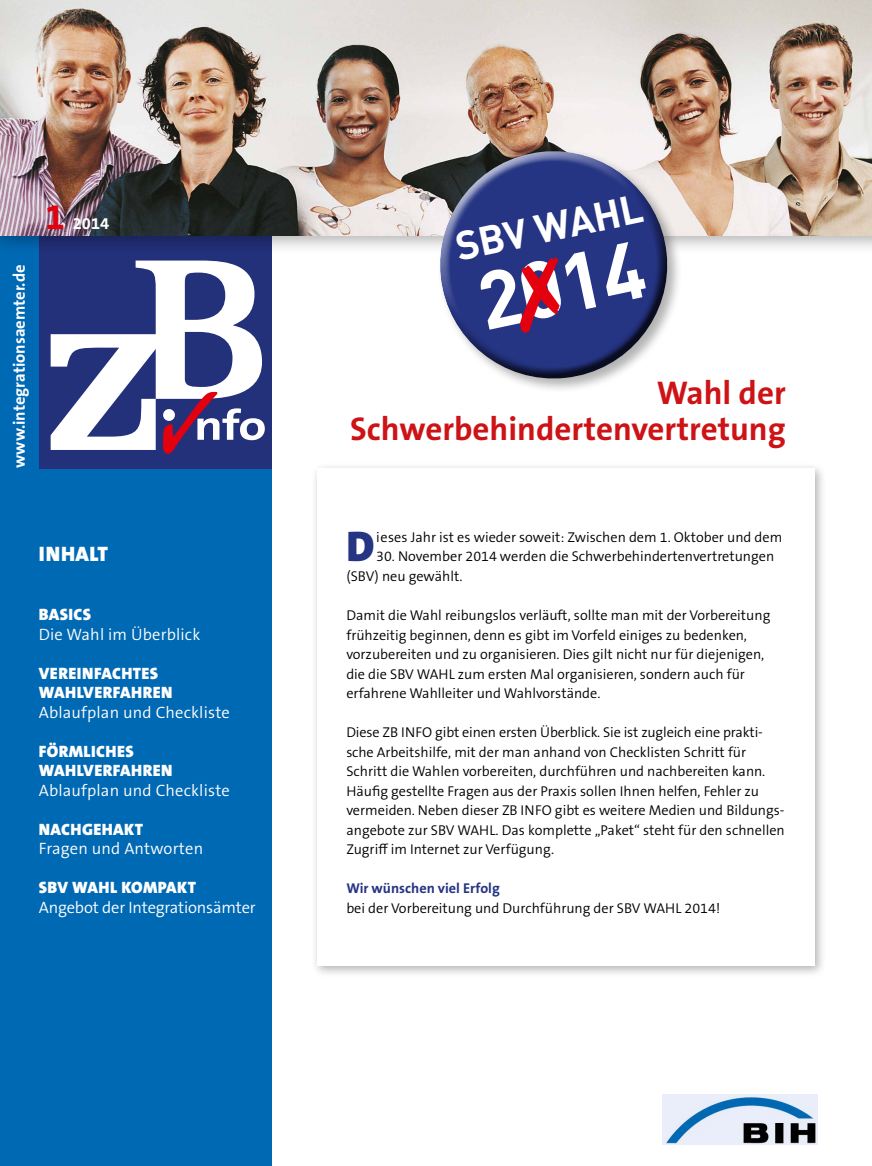
<style>
.page{position:relative;width:872px;height:1166px;background:#fff}
.page>*{position:absolute;margin:0;border:0;box-sizing:border-box;transform-origin:0 0}
.t1{font:700 79.8px "DIN";color:#fff}
.t2{font:900 43.2px "The Sans B W9";color:#253483}
.t3{font:700 42.45px "The Sans B W7";color:#fff;scale:1.2 1}
.t4{font:700 39.9px "DIN";color:#fff}
.t5{font:700 33px/36px "The Sans B W7";color:#cd1316;text-align:right}
.t6{font:900 21px "The Sans B W9";letter-spacing:.025em;color:#fff}
.t7{font:900 16.5px/19.5px "The Sans B W9";letter-spacing:.025em;color:#fff}
.t8{font:300 16.5px/19.5px "The Sans B W4";letter-spacing:-.005em;color:#fff}
.t9{font:700 16.5px "The Sans B W7";color:#fff}
.t10{font:300 14.25px/19.5px "The Sans B W4";color:#000}
.s1{font-size:36px;color:#e3000f}
.s2{font-family:"The Sans B W9";font-weight:900}
.s3{font-family:"The Sans B W4";font-weight:300}
.s4{font-family:"The Sans B W7";font-weight:700;color:#253483}
</style>
<div class="page">
<img style="left:663px;top:1094px;width:154px;height:50px">
<div style="left:310px;top:461px;width:516px;height:516px;background:#000;opacity:.3"></div>
<div style="left:316px;top:468px;width:498px;height:497px;background:#fff"></div>
<div style="left:0;top:189px;width:271px;height:976px;background:#0069b4"></div>
<div style="left:39px;top:236px;width:232px;height:232px;background:#23307a"></div>
<svg style="left:51px;top:260px;width:211px;height:194px"></svg>
<div style="left:163px;top:409px;width:12px;height:12px;background:#fff;border-radius:50%"></div>
<div style="left:0;top:0;width:872px;height:254px;background:#000;opacity:.3"></div>
<img style="left:0;top:0;width:872px;height:236px">
<div style="left:437px;top:148px;width:245px;height:245px;background:#000;opacity:.3"></div>
<svg style="left:426px;top:138px;width:238px;height:116px"></svg>
<svg style="left:436px;top:175px;width:243px;height:216px;fill:#253483"></svg>
<div style="left:507px;top:256px;width:64px;height:77px;background:#253483"></div>
<p class="t9" style="left:9px;top:468px;width:205px;rotate:-90deg">www.integrationsaemter.de</p>
<p class="t9" style="left:45px;top:213px;width:65px"><span class="s1">1</span> 2014</p>
<p class="t3" style="left:194px;top:398px;width:62px">nfo</p>
<h2 class="t6" style="left:39px;top:540px;width:71px">INHALT</h2>
<p class="t8" style="left:39px;top:604px;width:163px"><span class="s2">BASICS<br></span>Die Wahl im Überblick</p>
<p class="t7" style="left:39px;top:663px;width:193px">VEREINFACHTES<br>WAHLVERFAHREN<br><span class="s3">Ablaufplan und Checkliste</span></p>
<p class="t7" style="left:39px;top:741px;width:193px">FÖRMLICHES<br>WAHLVERFAHREN<br><span class="s3">Ablaufplan und Checkliste</span></p>
<p class="t8" style="left:39px;top:819px;width:166px"><span class="s2">NACHGEHAKT<br></span>Fragen und Antworten</p>
<p class="t8" style="left:39px;top:877px;width:218px"><span class="s2">SBV WAHL KOMPAKT<br></span>Angebot der Integrationsämter</p>
<h3 class="t4" style="left:450px;top:221px;width:192px;rotate:-12deg">SBV WAHL</h3>
<h1 class="t1" style="left:468px;top:251px;width:170px;rotate:-12deg">2014</h1>
<h1 class="t5" style="left:350px;top:374px;width:437px">Wahl der<br>Schwerbehindertenvertretung</h1>
<p class="t2" style="left:346px;top:519px;width:30px">D</p>
<p class="t10" style="left:376px;top:527px;width:407px">ieses Jahr ist es wieder soweit: Zwischen dem 1. Oktober und dem</p>
<p class="t10" style="left:346px;top:547px;width:429px;text-indent:30px">30. November 2014 werden die Schwerbehindertenvertretungen (SBV) neu gewählt.</p>
<p class="t10" style="left:346px;top:605px;width:425px">Damit die Wahl reibungslos verläuft, sollte man mit der Vorbereitung frühzeitig beginnen, denn es gibt im Vorfeld einiges zu bedenken, vorzubereiten und zu organisieren. Dies gilt nicht nur für diejenigen, die die SBV WAHL zum ersten Mal organisieren, sondern auch für erfahrene Wahlleiter und Wahlvorstände.</p>
<p class="t10" style="left:346px;top:722px;width:440px">Diese ZB INFO gibt einen ersten Überblick. Sie ist zugleich eine prakti&shy;sche Arbeitshilfe, mit der man anhand von Checklisten Schritt für Schritt die Wahlen vorbereiten, durchführen und nachbereiten kann.<br>Häufig gestellte Fragen aus der Praxis sollen Ihnen helfen, Fehler zu vermeiden. Neben dieser ZB INFO gibt es weitere Medien und Bildungs&shy;angebote zur SBV WAHL. Das komplette „Paket“ steht für den schnellen Zugriff im Internet zur Verfügung.</p>
<p class="t10" style="left:346px;top:878px;width:375px"><span class="s4">Wir wünschen viel Erfolg<br></span>bei der Vorbereitung und Durchführung der SBV WAHL 2014!</p>
</div>
